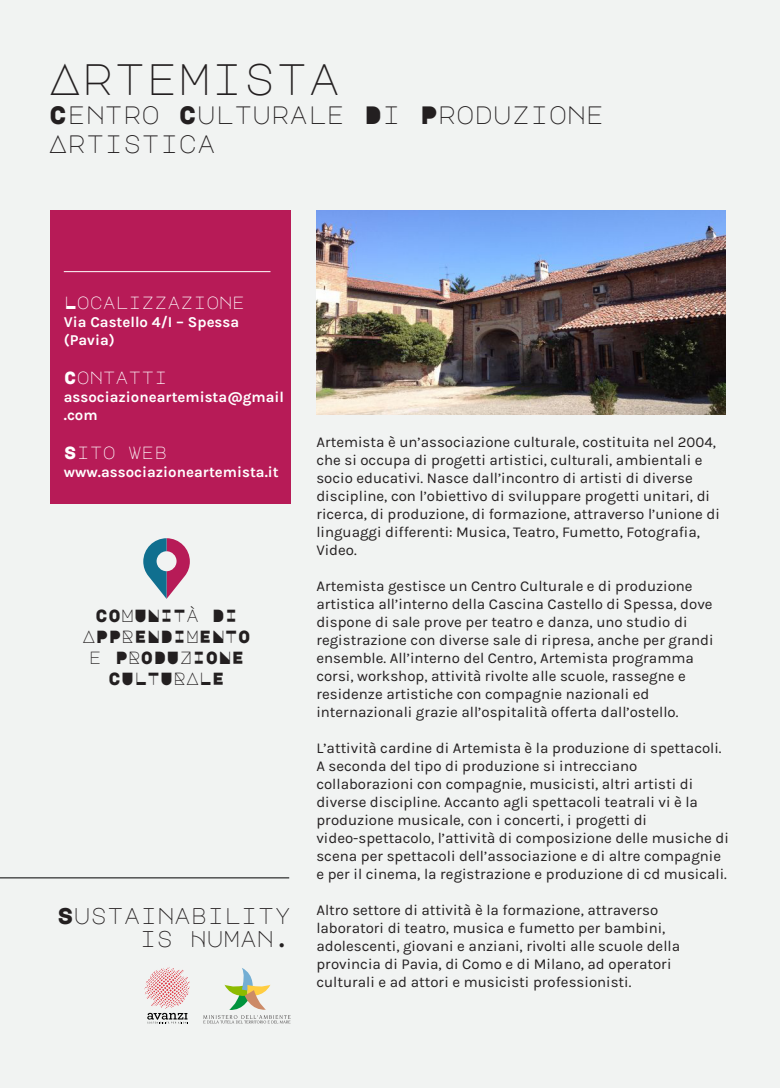
<style>
.page{position:relative;width:780px;height:1088px;background:#fff}
.page>*{position:absolute;margin:0;border:0;box-sizing:border-box;transform-origin:0 0}
.t1{font:43.75px "Major Mono Display";color:#231f20}
.t2{font:25px/28.8px "Major Mono Display";color:#231f20}
.t3{font:22.62px/23.1px "Major Mono Display";color:#231f20;text-align:right}
.t4{font:17.5px/21px "Major Mono Display";color:#231f20;text-align:center}
.t5{font:17.5px "Major Mono Display";color:#fff}
.t6{font:15px/18px "Karla";color:#231f20}
.t7{font:700 15px/18px "Karla";color:#fff}
</style>
<div class="page">
<div style="left:0;top:0;width:780px;height:1087px;background:#f1f3f2"></div>
<svg style="left:143px;top:538px;width:47px;height:61px"></svg>
<div style="left:50px;top:210px;width:240px;height:293px;background:#b71b57"></div>
<hr style="left:0;top:877px;width:289px;height:1px;background:#000001">
<hr style="left:64px;top:271px;width:206px;height:1px;background:#fff">
<svg style="left:144px;top:967px;width:46px;height:56px"></svg>
<svg style="left:203px;top:968px;width:87px;height:55px"></svg>
<img style="left:316px;top:210px;width:409px;height:204px">
<h1 class="t1" style="left:49px;top:45px;width:293px">ARTEMISTA</h1>
<h2 class="t2" style="left:49px;top:98px;width:556px">CENTRO CULTURALE DI PRODUZIONE<br>ARTISTICA</h2>
<p class="t5" style="left:64px;top:289px;width:183px">LOCALIZZAZIONE</p>
<p class="t7" style="left:64px;top:313px;width:177px">Via Castello 4/I – Spessa (Pavia)</p>
<p class="t5" style="left:64px;top:364px;width:105px">CONTATTI</p>
<p class="t7" style="left:64px;top:388px;width:222px">associazioneartemista@gmail .com</p>
<p class="t5" style="left:64px;top:439px;width:105px">SITO WEB</p>
<p class="t7" style="left:64px;top:463px;width:216px">www.associazioneartemista.it</p>
<p class="t4" style="left:82px;top:604px;width:170px">COMUNITÀ DI<br>APPRENDIMENTO<br>E PRODUZIONE<br>CULTURALE</p>
<h3 class="t3" style="left:57px;top:902px;width:235px">SUSTAINABILITY<br>IS HUMAN.</h3>
<p class="t6" style="left:316px;top:433px;width:405px">Artemista è un’associazione culturale, costituita nel 2004, che si occupa di progetti artistici, culturali, ambientali e socio educativi. Nasce dall’incontro di artisti di diverse discipline, con l’obiettivo di sviluppare progetti unitari, di ricerca, di produzione, di formazione, attraverso l’unione di linguaggi differenti: Musica, Teatro, Fumetto, Fotografia, Video.</p>
<p class="t6" style="left:316px;top:577px;width:399px">Artemista gestisce un Centro Culturale e di produzione artistica all’interno della Cascina Castello di Spessa, dove dispone di sale prove per teatro e danza, uno studio di registrazione con diverse sale di ripresa, anche per grandi ensemble. All’interno del Centro, Artemista programma corsi, workshop, attività rivolte alle scuole, rassegne e residenze artistiche con compagnie nazionali ed internazionali grazie all’ospitalità offerta dall’ostello.</p>
<p class="t6" style="left:316px;top:739px;width:414px">L’attività cardine di Artemista è la produzione di spettacoli.<br>A seconda del tipo di produzione si intrecciano collaborazioni con compagnie, musicisti, altri artisti di diverse discipline. Accanto agli spettacoli teatrali vi è la produzione musicale, con i concerti, i progetti di video-spettacolo, l’attività di composizione delle musiche di scena per spettacoli dell’associazione e di altre compagnie e per il cinema, la registrazione e produzione di cd musicali.</p>
<p class="t6" style="left:316px;top:901px;width:365px">Altro settore di attività è la formazione, attraverso laboratori di teatro, musica e fumetto per bambini, adolescenti, giovani e anziani, rivolti alle scuole della provincia di Pavia, di Como e di Milano, ad operatori culturali e ad attori e musicisti professionisti.</p>
</div>
